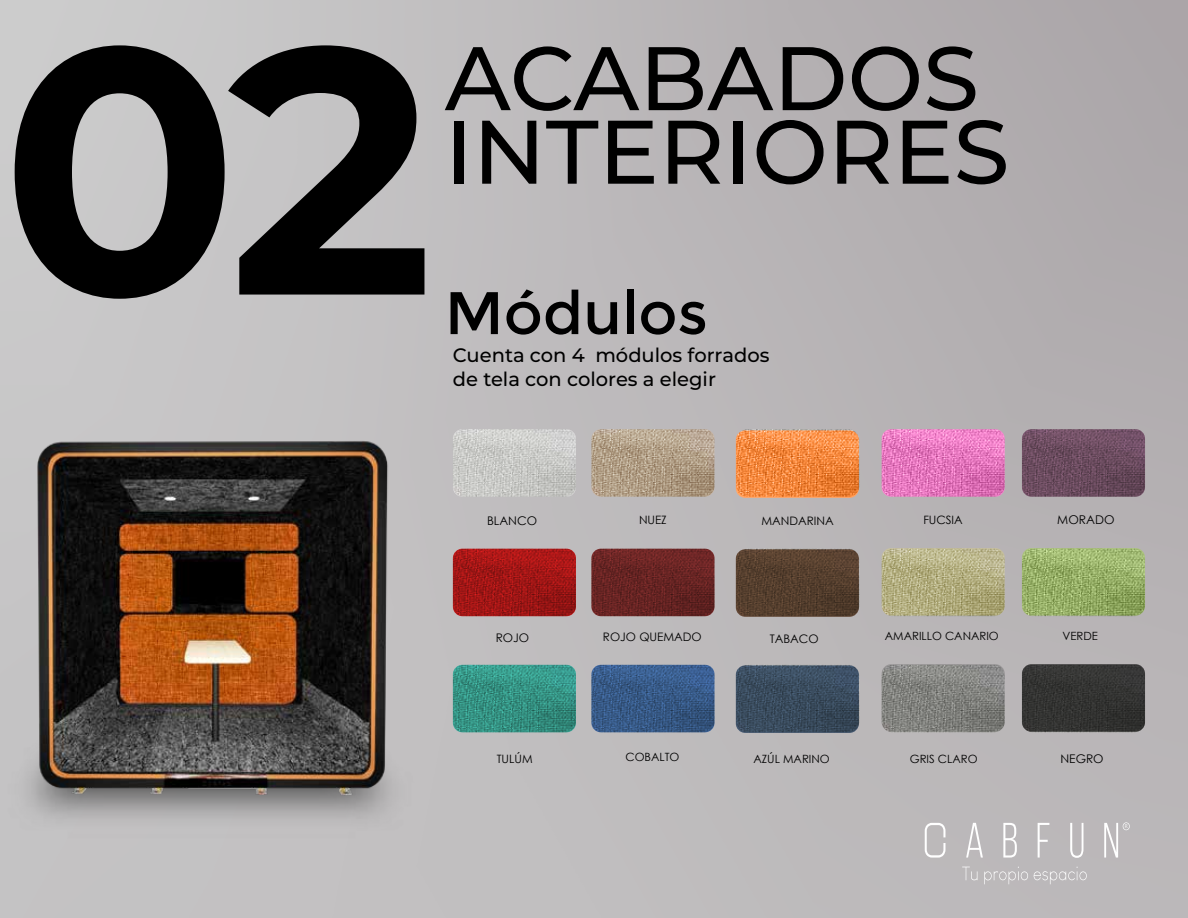
<style>
.page{position:relative;width:1188px;height:918px;background:#fff}
.page>*{position:absolute;margin:0;border:0;box-sizing:border-box;transform-origin:0 0}
.t1{font:700 349.95px "Montserrat";color:#000}
.t2{font:500 90px/73.5px "Montserrat";color:#000}
.t3{font:60px "Montserrat";color:#000}
.t4{font:500 19.5px/23.4px "Montserrat";color:#000}
.t5{font:12.15px "Century Gothic";color:#000}
.t6{font:12px "Century Gothic";color:#000}
.t7{font:11.85px "Century Gothic";color:#000}
.t8{font:11.7px "Century Gothic";color:#000}
.t9{font:11.55px "Century Gothic";color:#000}
.t10{font:11.4px "Century Gothic";color:#000}
.t11{font:5.55px "Microsoft Phags Pa";color:#fff;scale:.9 1}
</style>
<div class="page">
<div style="left:0;top:0;width:1188px;height:918px;background:linear-gradient(to right,#cbcacb,#b1acae)"></div>
<svg style="left:925px;top:823px;width:20px;height:35px"></svg>
<svg style="left:1038px;top:823px;width:11px;height:35px"></svg>
<svg style="left:1070px;top:823px;width:13px;height:35px"></svg>
<svg style="left:966px;top:823px;width:17px;height:35px"></svg>
<svg style="left:1003px;top:823px;width:14px;height:35px"></svg>
<svg style="left:962px;top:867px;width:15px;height:13px"></svg>
<svg style="left:984px;top:867px;width:44px;height:17px"></svg>
<svg style="left:1034px;top:867px;width:53px;height:17px"></svg>
<svg style="left:1104px;top:822px;width:26px;height:36px"></svg>
<img style="left:736px;top:429px;width:123px;height:68px">
<svg style="left:453px;top:429px;width:123px;height:68px;background:#cacac7"></svg>
<svg style="left:591px;top:429px;width:124px;height:68px;background:#b29f88"></svg>
<svg style="left:736px;top:430px;width:123px;height:68px;background:#f28a42"></svg>
<svg style="left:882px;top:429px;width:123px;height:68px;background:#e579bf"></svg>
<svg style="left:1022px;top:429px;width:123px;height:68px;background:#6c4c60"></svg>
<svg style="left:453px;top:549px;width:123px;height:67px;background:#a11615"></svg>
<svg style="left:591px;top:549px;width:124px;height:67px;background:#682524"></svg>
<svg style="left:736px;top:549px;width:123px;height:68px;background:#56402f"></svg>
<svg style="left:882px;top:548px;width:123px;height:68px;background:#b4af82"></svg>
<svg style="left:1022px;top:548px;width:123px;height:68px;background:#96af68"></svg>
<svg style="left:453px;top:665px;width:123px;height:67px;background:#359283"></svg>
<svg style="left:591px;top:665px;width:124px;height:67px;background:#385a88"></svg>
<svg style="left:736px;top:665px;width:123px;height:68px;background:#3b4d5f"></svg>
<svg style="left:882px;top:664px;width:123px;height:68px;background:#838380"></svg>
<div style="left:1022px;top:664px;width:123px;height:68px;background:#343432;border-radius:9px"></div>
<div style="left:0;top:675px;width:436px;height:177px;background:#c2c0c1"></div>
<img style="left:15px;top:424px;width:394px;height:400px">
<h1 class="t1" style="left:1px;top:-82px;width:435px">02</h1>
<h2 class="t2" style="left:445px;top:38px;width:566px">ACABADOS<br>INTERIORES</h2>
<h3 class="t3" style="left:445px;top:278px;width:265px">Módulos</h3>
<p class="t4" style="left:453px;top:343px;width:318px">Cuenta con 4 módulos forrados de tela con colores a elegir</p>
<p class="t6" style="left:487px;top:513px;width:52px">BLANCO</p>
<p class="t9" style="left:639px;top:512px;width:29px">NUEZ</p>
<p class="t8" style="left:761px;top:512px;width:74px">MANDARINA</p>
<p class="t9" style="left:923px;top:511px;width:41px">FUCSIA</p>
<p class="t5" style="left:1057px;top:511px;width:59px">MORADO</p>
<p class="t7" style="left:496px;top:629px;width:35px">ROJO</p>
<p class="t8" style="left:603px;top:628px;width:100px">ROJO QUEMADO</p>
<p class="t7" style="left:770px;top:630px;width:51px">TABACO</p>
<p class="t10" style="left:885px;top:627px;width:115px">AMARILLO CANARIO</p>
<p class="t10" style="left:1062px;top:627px;width:37px">VERDE</p>
<p class="t9" style="left:497px;top:751px;width:37px">TULÚM</p>
<p class="t10" style="left:625px;top:749px;width:56px">COBALTO</p>
<p class="t10" style="left:753px;top:751px;width:78px">AZÚL MARINO</p>
<p class="t10" style="left:910px;top:751px;width:69px">GRIS CLARO</p>
<p class="t6" style="left:1060px;top:751px;width:45px">NEGRO</p>
<p class="t11" style="left:1125px;top:822px;width:5px">R</p>
</div>
